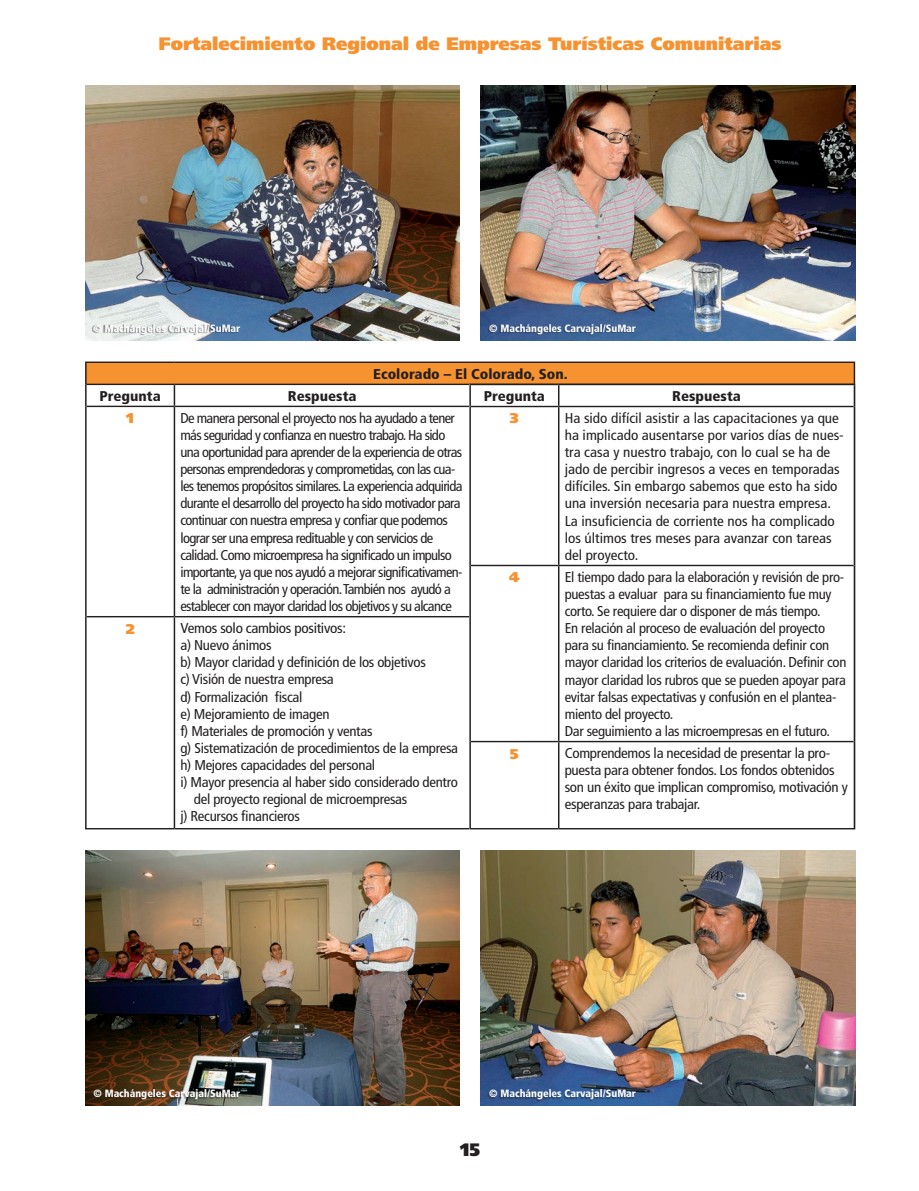
<style>
.page{position:relative;width:919px;height:1191px;background:#fff}
.page>*{position:absolute;margin:0;border:0;box-sizing:border-box;transform-origin:0 0}
.t1{font:900 18px "Frutiger";color:#f69230}
.t2{font:900 18px "Frutiger";color:#231f20}
.t3{font:condensed 14.25px/17.1px "Frutiger LT Std";letter-spacing:-.045em;color:#231f20}
.t4{font:condensed 14.25px/17.1px "Frutiger LT Std";letter-spacing:-.02em;color:#231f20}
.t5{font:condensed 14.25px/17.1px "Frutiger LT Std";color:#231f20;scale:1.06 1}
.t6{font:condensed 14.25px "Frutiger LT Std";letter-spacing:-.02em;color:#231f20;scale:1.04 1}
.t7{font:condensed 14.25px/17.1px "Frutiger LT Std";letter-spacing:-.02em;color:#231f20;scale:1.05 1}
.t8{font:condensed 14.25px "Frutiger LT Std";letter-spacing:-.02em;color:#231f20;scale:1.06 1}
.t9{font:900 condensed 14.25px "Frutiger LT Std";color:#231f20;scale:1.05 1}
.t10{font:900 condensed 14.1px "Frutiger LT Std";color:#231f20;scale:1.06 1}
.t11{font:900 14.1px "Frutiger";color:#f69230;scale:1.06 1}
.t12{font:900 condensed 10.5px "Frutiger LT Std";color:#fff}
</style>
<div class="page">
<div style="left:86px;top:362px;width:768px;height:22px;background:#f69230"></div>
<hr style="left:85px;top:361px;width:89px;height:2px;background:#231f20">
<hr style="left:174px;top:361px;width:296px;height:2px;background:#231f20">
<hr style="left:470px;top:361px;width:385px;height:2px;background:#231f20">
<hr style="left:87px;top:384px;width:87px;height:1px;background:#231f20">
<hr style="left:174px;top:384px;width:296px;height:1px;background:#231f20">
<hr style="left:87px;top:406px;width:87px;height:1px;background:#231f20">
<hr style="left:174px;top:406px;width:296px;height:1px;background:#231f20">
<hr style="left:87px;top:616px;width:87px;height:1px;background:#231f20">
<hr style="left:174px;top:616px;width:296px;height:1px;background:#231f20">
<hr style="left:85px;top:828px;width:89px;height:1px;background:#231f20">
<hr style="left:174px;top:828px;width:296px;height:1px;background:#231f20">
<hr style="left:85px;top:363px;width:2px;height:21px;background:#231f20">
<hr style="left:853px;top:363px;width:2px;height:21px;background:#231f20">
<hr style="left:85px;top:384px;width:2px;height:22px;background:#231f20">
<svg style="left:174px;top:385px;width:1px;height:21px"></svg>
<hr style="left:85px;top:406px;width:2px;height:210px;background:#231f20">
<hr style="left:174px;top:407px;width:1px;height:209px;background:#231f20">
<hr style="left:85px;top:616px;width:2px;height:212px;background:#231f20">
<hr style="left:174px;top:617px;width:1px;height:211px;background:#231f20">
<hr style="left:469px;top:384px;width:89px;height:1px;background:#231f20">
<hr style="left:558px;top:384px;width:297px;height:1px;background:#231f20">
<hr style="left:471px;top:406px;width:87px;height:1px;background:#231f20">
<hr style="left:558px;top:406px;width:295px;height:1px;background:#231f20">
<hr style="left:471px;top:565px;width:87px;height:1px;background:#231f20">
<hr style="left:558px;top:565px;width:295px;height:1px;background:#231f20">
<hr style="left:471px;top:741px;width:87px;height:1px;background:#231f20">
<hr style="left:558px;top:741px;width:295px;height:1px;background:#231f20">
<hr style="left:469px;top:828px;width:89px;height:1px;background:#231f20">
<hr style="left:558px;top:828px;width:297px;height:1px;background:#231f20">
<hr style="left:469px;top:385px;width:2px;height:21px;background:#231f20">
<svg style="left:558px;top:385px;width:1px;height:21px"></svg>
<hr style="left:853px;top:385px;width:2px;height:21px;background:#231f20">
<hr style="left:469px;top:406px;width:2px;height:159px;background:#231f20">
<hr style="left:558px;top:407px;width:1px;height:158px;background:#231f20">
<hr style="left:853px;top:406px;width:2px;height:159px;background:#231f20">
<hr style="left:469px;top:565px;width:2px;height:176px;background:#231f20">
<hr style="left:558px;top:566px;width:1px;height:175px;background:#231f20">
<hr style="left:853px;top:565px;width:2px;height:176px;background:#231f20">
<hr style="left:469px;top:741px;width:2px;height:87px;background:#231f20">
<hr style="left:558px;top:742px;width:1px;height:86px;background:#231f20">
<hr style="left:853px;top:741px;width:2px;height:87px;background:#231f20">
<img style="left:480px;top:85px;width:375px;height:255px">
<img style="left:480px;top:850px;width:375px;height:256px">
<img style="left:85px;top:85px;width:374px;height:255px">
<img style="left:85px;top:850px;width:374px;height:255px">
<div style="left:487px;top:324px;width:148px;height:12px;background:#231f20;opacity:.5"></div>
<div style="left:487px;top:1090px;width:148px;height:11px;background:#231f20;opacity:.5"></div>
<div style="left:92px;top:324px;width:148px;height:12px;background:#231f20;opacity:.5"></div>
<div style="left:92px;top:1090px;width:148px;height:11px;background:#231f20;opacity:.5"></div>
<p class="t1" style="left:159px;top:32px;width:624px">Fortalecimiento Regional de Empresas Turísticas Comunitarias</p>
<p class="t12" style="left:94px;top:322px;width:148px">© Machángeles Carvajal/SuMar</p>
<p class="t12" style="left:489px;top:322px;width:148px">© Machángeles Carvajal/SuMar</p>
<p class="t9" style="left:373px;top:365px;width:187px">Ecolorado – El Colorado, Son.</p>
<p class="t10" style="left:99px;top:387px;width:59px">Pregunta</p>
<p class="t10" style="left:288px;top:387px;width:66px">Respuesta</p>
<p class="t11" style="left:126px;top:410px;width:9px">1</p>
<p class="t3" style="left:180px;top:409px;width:284px">De manera personal el proyecto nos ha ayudado a tener más seguridad y confianza en nuestro trabajo. Ha sido una oportunidad para aprender de la experiencia de otras personas emprendedoras y comprometidas, con las cua&shy;les tenemos propósitos similares. La experiencia adquirida durante el desarrollo del proyecto ha sido motivador para continuar con nuestra empresa y confiar que podemos lograr ser una empresa redituable y con servicios de calidad. Como microempresa ha significado un impulso importante, ya que nos ayudó a mejorar significativamen&shy;te la administración y operación. También nos ayudó a establecer con mayor claridad los objetivos y su alcance</p>
<p class="t11" style="left:126px;top:620px;width:10px">2</p>
<p class="t8" style="left:180px;top:620px;width:158px">Vemos solo cambios positivos:</p>
<p class="t6" style="left:180px;top:637px;width:89px">a) Nuevo ánimos</p>
<p class="t6" style="left:180px;top:654px;width:237px">b) Mayor claridad y definición de los objetivos</p>
<p class="t6" style="left:180px;top:671px;width:149px">c) Visión de nuestra empresa</p>
<p class="t6" style="left:180px;top:688px;width:119px">d) Formalización fiscal</p>
<p class="t6" style="left:180px;top:705px;width:145px">e) Mejoramiento de imagen</p>
<p class="t6" style="left:180px;top:722px;width:186px">f) Materiales de promoción y ventas</p>
<p class="t6" style="left:180px;top:739px;width:268px">g) Sistematización de procedimientos de la empresa</p>
<p class="t6" style="left:180px;top:756px;width:189px">h) Mejores capacidades del personal</p>
<p class="t6" style="left:180px;top:774px;width:268px">i) Mayor presencia al haber sido considerado dentro</p>
<p class="t6" style="left:194px;top:791px;width:207px">del proyecto regional de microempresas</p>
<p class="t6" style="left:180px;top:808px;width:116px">j) Recursos financieros</p>
<p class="t10" style="left:484px;top:387px;width:59px">Pregunta</p>
<p class="t10" style="left:672px;top:387px;width:66px">Respuesta</p>
<p class="t11" style="left:510px;top:410px;width:10px">3</p>
<p class="t5" style="left:564px;top:409px;width:265px">Ha sido difícil asistir a las capacitaciones ya que ha implicado ausentarse por varios días de nues&shy;tra casa y nuestro trabajo, con lo cual se ha de jado de percibir ingresos a veces en temporadas difíciles. Sin embargo sabemos que esto ha sido una inversión necesaria para nuestra empresa.<br>La insuficiencia de corriente nos ha complicado los últimos tres meses para avanzar con tareas del proyecto.</p>
<p class="t11" style="left:509px;top:569px;width:11px">4</p>
<p class="t4" style="left:564px;top:568px;width:283px">El tiempo dado para la elaboración y revisión de pro&shy;puestas a evaluar para su financiamiento fue muy corto. Se requiere dar o disponer de más tiempo.<br>En relación al proceso de evaluación del proyecto para su financiamiento. Se recomienda definir con mayor claridad los criterios de evaluación. Definir con mayor claridad los rubros que se pueden apoyar para evitar falsas expectativas y confusión en el plantea&shy;miento del proyecto.<br>Dar seguimiento a las microempresas en el futuro.</p>
<p class="t11" style="left:510px;top:745px;width:10px">5</p>
<p class="t7" style="left:564px;top:744px;width:271px">Comprendemos la necesidad de presentar la pro&shy;puesta para obtener fondos. Los fondos obtenidos son un éxito que implican compromiso, motivación y esperanzas para trabajar.</p>
<p class="t12" style="left:94px;top:1087px;width:148px">© Machángeles Carvajal/SuMar</p>
<p class="t12" style="left:489px;top:1087px;width:148px">© Machángeles Carvajal/SuMar</p>
<p class="t2" style="left:460px;top:1138px;width:22px">15</p>
</div>
